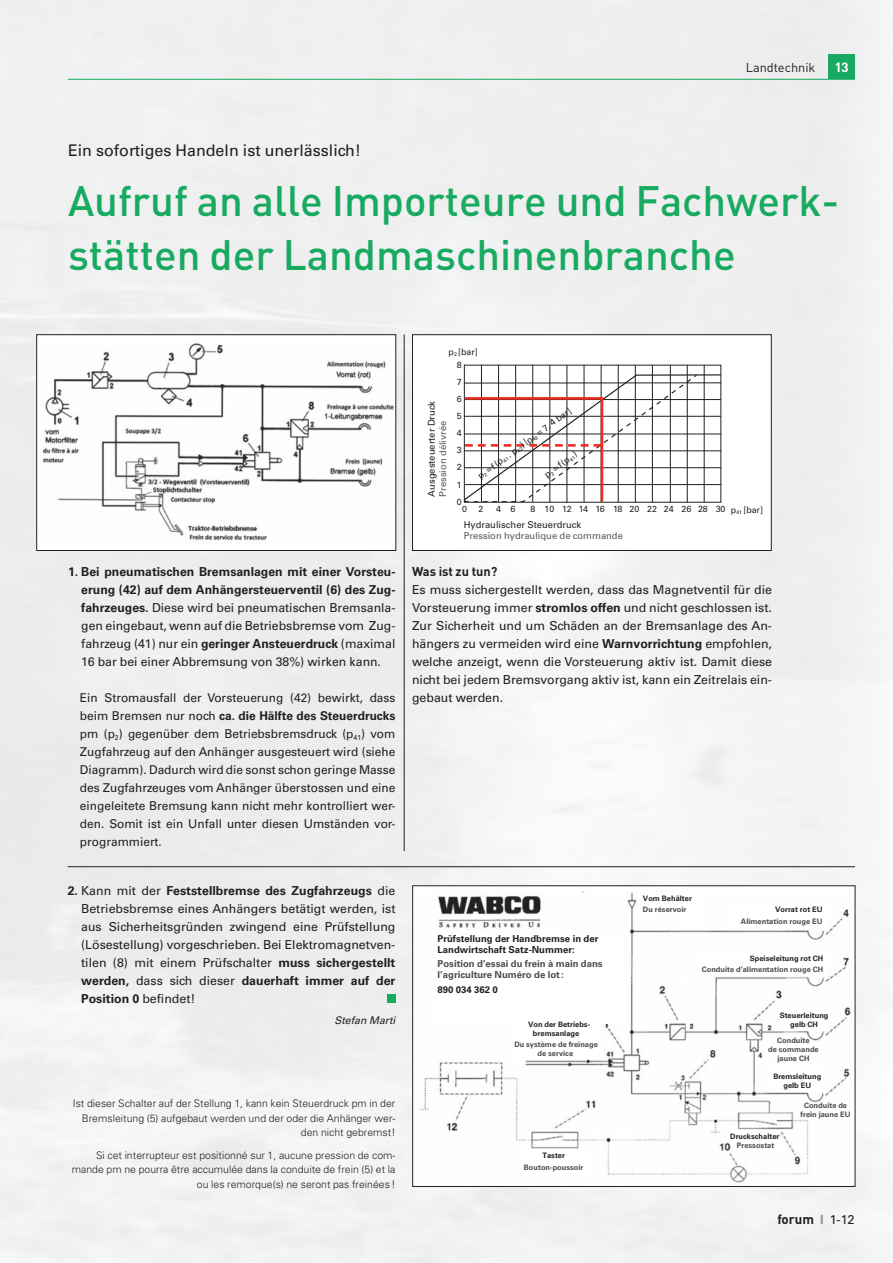
<style>
.page{position:relative;width:893px;height:1263px;background:#fff}
.page>*{position:absolute;margin:0;border:0;box-sizing:border-box;transform-origin:0 0}
.t1{font:500 42px/54px "DIN";color:#18aa60}
.t2{font:16.05px "Univers";color:#231f20}
.t3{font:700 13.35px "DIN";color:#231f20}
.t4{font:500 13.05px "DIN";color:#fff}
.t5{font:700 12.75px "DIN";color:#231f20}
.t6{font:12.75px "DIN";color:#231f20}
.t7{font:12.3px/18px "Univers";color:#231f20;text-align:justify}
.t8{font:12.15px/18px "Univers";color:#231f20;text-align:justify}
.t9{font:300 10.5px/14.2px "Univers";color:#231f20;text-align:right}
.t10{font:italic 10.5px "Univers";color:#231f20}
.t11{font:700 9.6px/10.5px "Univers";color:#231f20}
.t12{font:700 9.6px/10.5px "Univers";color:#4b4c4d}
.t13{font:9.3px "Univers";color:#57585a}
.t14{font:9.3px "Univers";color:#231f20}
.t15{font:8.85px/17.1px "Univers";color:#231f20;text-align:justify}
.t16{font:700 7.5px/9px "Univers";color:#4b4c4d;text-align:center}
.t17{font:700 7.5px/9px "Univers";color:#231f20;text-align:center}
.s1{font-weight:700}
.s2{font-family:"Univers";font-size:12.75px;color:#939598}
.s3{font-family:"Univers";font-weight:400;font-size:12.75px}
</style>
<div class="page">
<div style="left:0;top:0;width:855px;height:845px;background:#efeff0"></div>
<div style="left:0;top:845px;width:857px;height:418px;background:#f0f1f2"></div>
<div style="left:828px;top:54px;width:27px;height:25px;background:#18aa60"></div>
<hr style="left:68px;top:79px;width:787px;height:1px;background:#18aa60">
<hr style="left:404px;top:334px;width:1px;height:517px;background:#231f20">
<div style="left:387px;top:994px;width:8px;height:9px;background:#18aa60"></div>
<div style="left:37px;top:335px;width:359px;height:215px;background:#fff"></div>
<img style="left:42px;top:343px;width:352px;height:198px">
<div style="left:36px;top:334px;width:360px;height:217px;border:1px solid #231f20"></div>
<div style="left:412px;top:335px;width:359px;height:215px;background:#fff"></div>
<div style="left:412px;top:334px;width:359px;height:217px;border:1px solid #231f20"></div>
<hr style="left:481px;top:365px;width:1px;height:137px;background:#231f20">
<hr style="left:498px;top:365px;width:1px;height:137px;background:#231f20">
<hr style="left:515px;top:365px;width:1px;height:137px;background:#231f20">
<hr style="left:532px;top:365px;width:1px;height:137px;background:#231f20">
<hr style="left:550px;top:365px;width:1px;height:137px;background:#231f20">
<hr style="left:567px;top:365px;width:1px;height:137px;background:#231f20">
<hr style="left:584px;top:365px;width:1px;height:137px;background:#231f20">
<hr style="left:601px;top:365px;width:1px;height:137px;background:#231f20">
<hr style="left:618px;top:365px;width:1px;height:137px;background:#231f20">
<hr style="left:635px;top:365px;width:1px;height:137px;background:#231f20">
<hr style="left:652px;top:365px;width:1px;height:137px;background:#231f20">
<hr style="left:670px;top:365px;width:1px;height:137px;background:#231f20">
<hr style="left:687px;top:365px;width:1px;height:137px;background:#231f20">
<hr style="left:704px;top:365px;width:1px;height:137px;background:#231f20">
<svg style="left:463px;top:374px;width:259px;height:129px"></svg>
<hr style="left:68px;top:866px;width:787px;height:1px;background:#231f20">
<img style="left:414px;top:892px;width:439px;height:293px">
<div style="left:412px;top:885px;width:443px;height:302px;border:1px solid #231f20"></div>
<div style="left:438px;top:935px;width:187px;height:88px;background:#fff"></div>
<div style="left:638px;top:892px;width:61px;height:23px;background:#fff"></div>
<div style="left:733px;top:903px;width:94px;height:24px;background:#fff"></div>
<div style="left:697px;top:952px;width:130px;height:23px;background:#fff"></div>
<div style="left:779px;top:1008px;width:50px;height:22px;background:#fff"></div>
<div style="left:771px;top:1069px;width:52px;height:23px;background:#fff"></div>
<svg style="left:729px;top:1130px;width:51px;height:21px"></svg>
<div style="left:521px;top:1149px;width:66px;height:24px;background:#fff"></div>
<svg style="left:513px;top:1023px;width:85px;height:36px"></svg>
<p class="t6" style="left:746px;top:59px;width:71px">Landtechnik</p>
<p class="t4" style="left:835px;top:59px;width:15px">13</p>
<h2 class="t2" style="left:68px;top:141px;width:295px">Ein sofortiges Handeln ist unerlässlich!</h2>
<h1 class="t1" style="left:68px;top:172px;width:773px">Aufruf an alle Importeure und Fachwerk&shy;stätten der Landmaschinenbranche</h1>
<p class="t15" style="left:449px;top:343px;width:31px">p<sub>2</sub> [bar]</p>
<p class="t7" style="left:81px;top:563px;width:316px;text-indent:-13px"><span class="s1">1. Bei pneumatischen Bremsanlagen mit einer Vorsteu&shy;erung (42) auf dem Anhängersteuerventil (6) des Zug&shy;fahrzeuges.</span> Diese wird bei pneumatischen Bremsanla&shy;gen eingebaut, wenn auf die Betriebsbremse vom Zug&shy;fahrzeug (41) nur ein <span class="s1">geringer Ansteuerdruck</span> (maximal 16 bar bei einer Abbremsung von 38%) wirken kann.</p>
<p class="t8" style="left:80px;top:689px;width:317px">Ein Stromausfall der Vorsteuerung (42) bewirkt, dass beim Bremsen nur noch <span class="s1">ca. die Hälfte des Steuerdrucks </span>pm (p<sub>2</sub>) gegenüber dem Betriebsbremsdruck (p<sub>41</sub>) vom Zugfahrzeug auf den Anhänger ausgesteuert wird (siehe Diagramm). Dadurch wird die sonst schon geringe Masse des Zugfahrzeuges vom Anhänger überstossen und eine eingeleitete Bremsung kann nicht mehr kontrolliert wer&shy;den. Somit ist ein Unfall unter diesen Umständen vor&shy;programmiert.</p>
<p class="t7" style="left:81px;top:882px;width:316px;text-indent:-13px"><span class="s1">2.</span> Kann mit der <span class="s1">Feststellbremse des Zugfahrzeugs</span> die Betriebsbremse eines Anhängers betätigt werden, ist aus Sicherheitsgründen zwingend eine Prüfstellung (Lösestellung) vorgeschrieben. Bei Elektromagnetven&shy;tilen (8) mit einem Prüfschalter <span class="s1">muss sichergestellt werden,</span> dass sich dieser <span class="s1">dauerhaft immer auf der Position 0</span> befindet!</p>
<p class="t10" style="left:334px;top:1014px;width:62px">Stefan Marti</p>
<p class="t9" style="left:73px;top:1096px;width:324px">Ist dieser Schalter auf der Stellung 1, kann kein Steuerdruck pm in der<br>Bremsleitung (5) aufgebaut werden und der oder die Anhänger wer&shy;den nicht gebremst!</p>
<p class="t9" style="left:72px;top:1148px;width:325px">Si cet interrupteur est positionné sur 1, aucune pression de com&shy;mande pm ne pourra être accumulée dans la conduite de frein (5) et la ou les remorque(s) ne seront pas freinées !</p>
<p class="t14" style="left:426px;top:496px;width:97px;rotate:-90deg">Ausgesteuerter Druck</p>
<p class="t13" style="left:437px;top:496px;width:77px;rotate:-90deg">Pression délivrée</p>
<p class="t15" style="left:457px;top:356px;width:6px">8<br>7<br>6<br>5<br>4<br>3<br>2<br>1<br>0</p>
<p class="t15" style="left:474px;top:470px;width:115px;rotate:-36deg">p<sub>2</sub> = f (p<sub>41</sub> . p<sub>42</sub>) [p<sub>42</sub> = 7. 4 bar]</p>
<p class="t15" style="left:540px;top:468px;width:39px;rotate:-36deg">p<sub>2</sub> = f (p<sub>41</sub>)</p>
<p class="t15" style="left:462px;top:500px;width:6px">0</p>
<p class="t15" style="left:479px;top:500px;width:6px">2</p>
<p class="t15" style="left:496px;top:500px;width:21px">4 6</p>
<p class="t15" style="left:530px;top:500px;width:197px">8 10 12 14 16 18 20 22 24 26 28 30</p>
<p class="t15" style="left:731px;top:502px;width:34px">p<sub>41</sub> [bar]</p>
<p class="t14" style="left:464px;top:519px;width:119px">Hydraulischer Steuerdruck</p>
<p class="t13" style="left:464px;top:530px;width:161px">Pression hydraulique de commande</p>
<p class="t5" style="left:412px;top:563px;width:87px">Was ist zu tun?</p>
<p class="t7" style="left:412px;top:581px;width:362px">Es muss sichergestellt werden, dass das Magnetventil für die Vorsteuerung immer <span class="s1">stromlos offen</span> und nicht geschlossen ist.<br>Zur Sicherheit und um Schäden an der Bremsanlage des An&shy;hängers zu vermeiden wird eine <span class="s1">Warnvorrichtung</span> empfohlen, welche anzeigt, wenn die Vorsteuerung aktiv ist. Damit diese nicht bei jedem Bremsvorgang aktiv ist, kann ein Zeitrelais ein&shy;gebaut werden.</p>
<p class="t11" style="left:438px;top:933px;width:162px">Prüfstellung der Handbremse in der<br>Landwirtschaft Satz-Nummer:</p>
<p class="t12" style="left:438px;top:959px;width:167px">Position d’essai du frein à main dans l’agriculture Numéro de lot :</p>
<p class="t11" style="left:438px;top:984px;width:62px">890 034 362 0</p>
<p class="t17" style="left:533px;top:1020px;width:59px;text-align:left;text-indent:-5px">Von der Betriebs&shy;bremsanlage</p>
<p class="t16" style="left:514px;top:1040px;width:85px">Du système de freinage de service</p>
<p class="t17" style="left:542px;top:1151px;width:24px">Taster</p>
<p class="t16" style="left:524px;top:1162px;width:61px">Bouton-poussoir</p>
<p class="t17" style="left:643px;top:893px;width:50px">Vom Behälter</p>
<p class="t16" style="left:643px;top:905px;width:45px">Du réservoir</p>
<p class="t17" style="left:775px;top:905px;width:49px">Vorrat rot EU</p>
<p class="t16" style="left:741px;top:917px;width:83px">Alimentation rouge EU</p>
<p class="t17" style="left:750px;top:953px;width:75px">Speiseleitung rot CH</p>
<p class="t16" style="left:702px;top:965px;width:123px">Conduite d’alimentation rouge CH</p>
<p class="t17" style="left:780px;top:1011px;width:50px">Steuerleitung gelb CH</p>
<p class="t16" style="left:768px;top:1036px;width:52px">Conduite<br>de commande jaune CH</p>
<p class="t17" style="left:773px;top:1072px;width:49px">Bremsleitung gelb EU</p>
<p class="t16" style="left:801px;top:1101px;width:52px">Conduite de frein jaune EU</p>
<p class="t17" style="left:730px;top:1131px;width:51px">Druckschalter</p>
<p class="t16" style="left:737px;top:1141px;width:39px">Pressostat</p>
<p class="t3" style="left:777px;top:1210px;width:79px">forum <span class="s2">I</span> <span class="s3">1-12</span></p>
</div>
